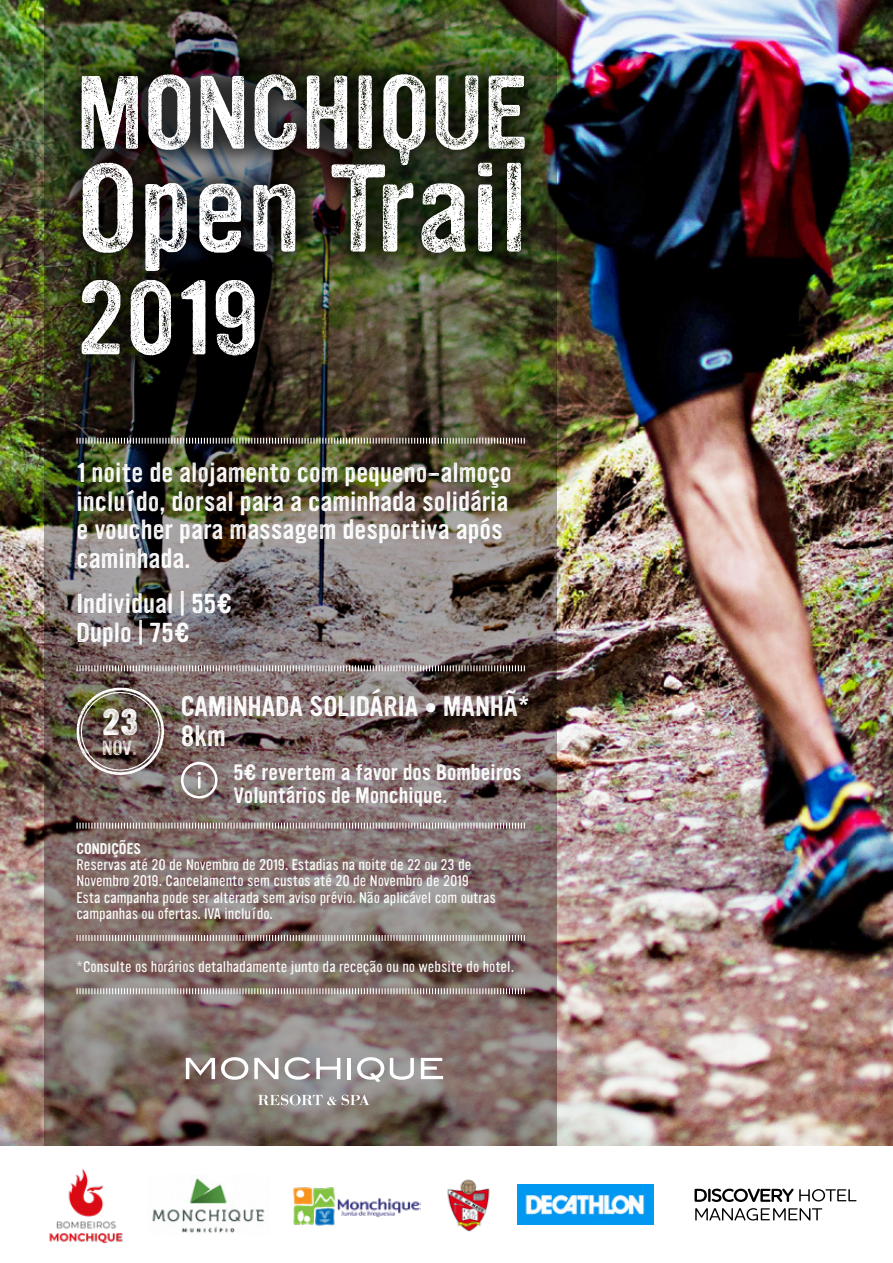
<style>
.page{position:relative;width:893px;height:1263px;background:#fff}
.page>*{position:absolute;margin:0;border:0;box-sizing:border-box;transform-origin:0 0}
.t1{font:109.65px "YWFT Ultramagnetic Rough Regular Two";color:#fff}
.t2{font:91.8px "YWFT Ultramagnetic Rough Regular Two";color:#fff}
.t3{font:32.55px "YWFT Ultramagnetic Rough Extra Bold Two";color:#fff}
.t4{font:25.5px "YWFT Ultramagnetic Rough Regular One";color:#fff}
.t5{font:24.75px "YWFT Ultramagnetic Rough Regular One";color:#fff}
.t6{font:24px/28.8px "YWFT Ultramagnetic Rough Regular One";color:#fff}
.t7{font:19.5px/23.4px "YWFT Ultramagnetic Rough Regular One";color:#fff}
.t8{font:18px "YWFT Ultramagnetic Rough Regular Three";color:#fff}
.t9{font:13.5px/16.2px "YWFT Ultramagnetic Rough Light One";color:#fff}
.t10{font:13.5px "YWFT Ultramagnetic Rough Regular One";color:#fff}
</style>
<div class="page">
<img style="left:0;top:0;width:893px;height:1146px">
<img style="left:44px;top:0;width:513px;height:1146px">
<svg style="left:186px;top:1058px;width:29px;height:21px"></svg>
<svg style="left:221px;top:1057px;width:27px;height:23px"></svg>
<svg style="left:254px;top:1058px;width:24px;height:21px"></svg>
<svg style="left:285px;top:1057px;width:25px;height:23px"></svg>
<svg style="left:316px;top:1058px;width:24px;height:21px"></svg>
<hr style="left:348px;top:1058px;width:3px;height:21px;background:#fff">
<svg style="left:357px;top:1057px;width:27px;height:25px"></svg>
<svg style="left:390px;top:1058px;width:24px;height:22px"></svg>
<svg style="left:421px;top:1058px;width:22px;height:21px"></svg>
<svg style="left:258px;top:1095px;width:112px;height:10px"></svg>
<div style="left:54px;top:47px;width:497px;height:335px;background:#000;opacity:.75"></div>
<svg style="left:181px;top:762px;width:37px;height:36px"></svg>
<svg style="left:694px;top:1188px;width:162px;height:14px"></svg>
<svg style="left:695px;top:1208px;width:127px;height:12px"></svg>
<img style="left:77px;top:687px;width:87px;height:88px">
<img style="left:77px;top:438px;width:448px;height:6px">
<svg style="left:77px;top:665px;width:448px;height:6px;background:#9e9494"></svg>
<svg style="left:77px;top:823px;width:448px;height:5px;background:#ada0a0"></svg>
<svg style="left:77px;top:935px;width:448px;height:6px;background:#aba09b"></svg>
<img style="left:420px;top:1179px;width:101px;height:53px">
<img style="left:518px;top:1184px;width:135px;height:40px">
<img style="left:293px;top:1187px;width:127px;height:39px">
<img style="left:152px;top:1176px;width:113px;height:57px">
<img style="left:49px;top:1169px;width:74px;height:75px">
<svg style="left:77px;top:988px;width:448px;height:6px;background:#aea4a1"></svg>
<h2 class="t2" style="left:76px;top:63px;width:454px">MONCHIQUE</h2>
<h1 class="t1" style="left:76px;top:150px;width:453px">Open Trail</h1>
<h2 class="t2" style="left:76px;top:269px;width:185px">2019</h2>
<h3 class="t6" style="left:77px;top:459px;width:437px">1 noite de alojamento com pequeno-almoço incluído, dorsal para a caminhada solidária e voucher para massagem desportiva após caminhada.</h3>
<h3 class="t6" style="left:77px;top:590px;width:157px">Individual | 55€<br>Duplo | 75€</h3>
<h3 class="t3" style="left:102px;top:705px;width:38px">23</h3>
<h3 class="t8" style="left:102px;top:738px;width:36px">NOV.</h3>
<h3 class="t5" style="left:181px;top:693px;width:350px">CAMINHADA SOLIDÁRIA • MANHÃ*</h3>
<h3 class="t4" style="left:181px;top:723px;width:47px">8km</h3>
<h3 class="t7" style="left:233px;top:761px;width:290px">5€ revertem a favor dos Bombeiros<br>Voluntários de Monchique.</h3>
<p class="t10" style="left:76px;top:841px;width:66px">CONDIÇÕES</p>
<p class="t9" style="left:76px;top:857px;width:421px">Reservas até 20 de Novembro de 2019. Estadias na noite de 22 ou 23 de Novembro 2019. Cancelamento sem custos até 20 de Novembro de 2019<br>Esta campanha pode ser alterada sem aviso prévio. Não aplicável com outras campanhas ou ofertas. IVA incluído.</p>
<p class="t9" style="left:77px;top:959px;width:439px">*Consulte os horários detalhadamente junto da receção ou no website do hotel.</p>
</div>
